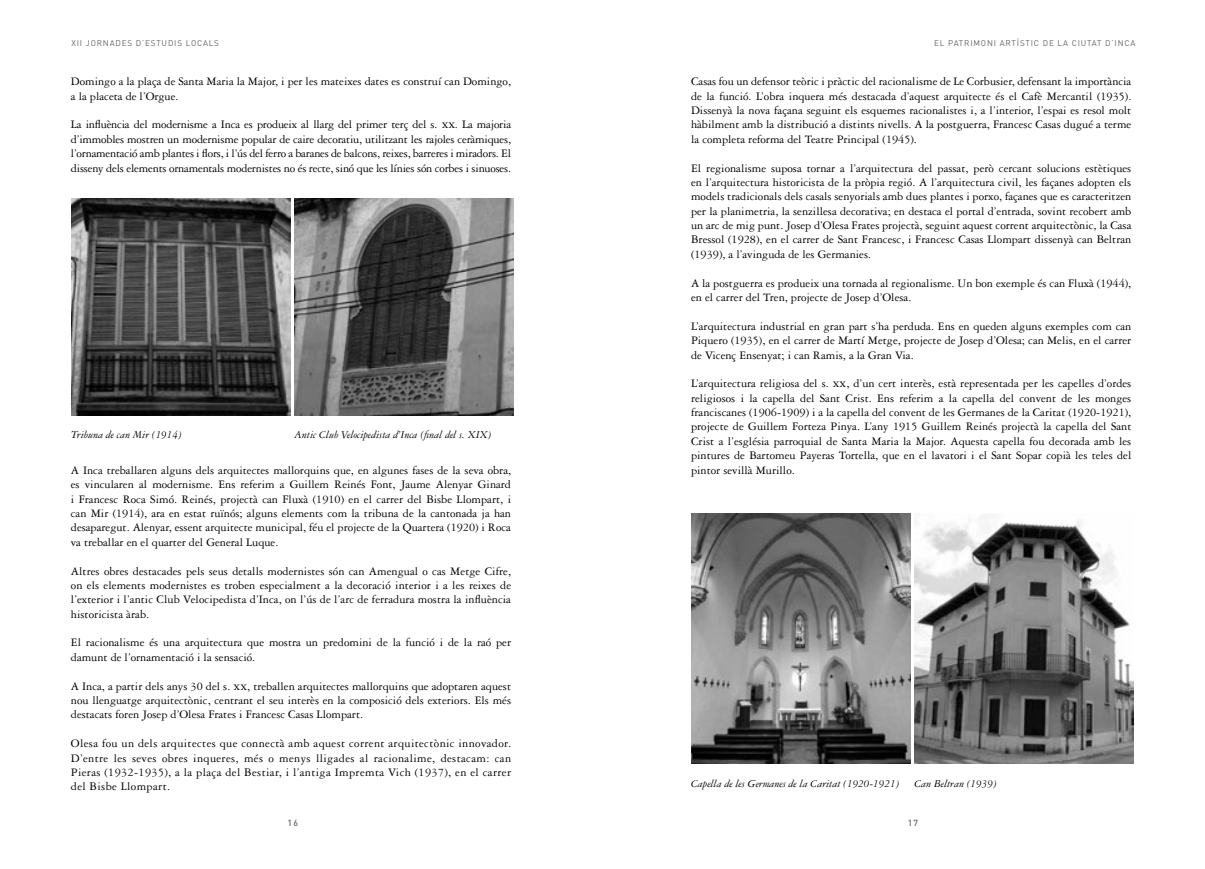
<style>
.page{position:relative;width:1205px;height:869px;background:#fff}
.page>*{position:absolute;margin:0;border:0;box-sizing:border-box;transform-origin:0 0}
.t1{font:12.25px/14.4px "Garamond Three";color:#000;text-align:justify}
.t2{font:italic 11.25px "Garamond Three";color:#000}
.t3{font:500 8.75px "DIN";color:#636466}
.t4{font:8.12px "DIN";letter-spacing:.1em;color:#636466}
.s1{font-family:"Garamond Three SC"}
</style>
<div class="page">
<img style="left:71px;top:198px;width:220px;height:217px">
<img style="left:294px;top:198px;width:220px;height:217px">
<img style="left:691px;top:513px;width:220px;height:250px">
<img style="left:914px;top:515px;width:220px;height:248px">
<p class="t4" style="left:71px;top:38px;width:149px">XII JORNADES D’ESTUDIS LOCALS</p>
<p class="t4" style="left:934px;top:38px;width:203px">EL PATRIMONI ARTÍSTIC DE LA CIUTAT D’INCA</p>
<p class="t1" style="left:71px;top:74px;width:442px">Domingo a la plaça de Santa Maria la Major, i per les mateixes dates es construí can Domingo, a la placeta de l’Orgue.</p>
<p class="t1" style="left:71px;top:118px;width:442px">La influència del modernisme a Inca es produeix al llarg del primer terç del s. <span class="s1">xx</span>. La majoria d’immobles mostren un modernisme popular de caire decoratiu, utilitzant les rajoles ceràmiques, l’ornamentació amb plantes i flors, i l’ús del ferro a baranes de balcons, reixes, barreres i miradors. El disseny dels elements ornamentals modernistes no és recte, sinó que les línies són corbes i sinuoses.</p>
<p class="t1" style="left:691px;top:74px;width:442px">Casas fou un defensor teòric i pràctic del racionalisme de Le Corbusier, defensant la importància de la funció. L’obra inquera més destacada d’aquest arquitecte és el Cafè Mercantil (1935).<br>Dissenyà la nova façana seguint els esquemes racionalistes i, a l’interior, l’espai es resol molt hàbilment amb la distribució a distints nivells. A la postguerra, Francesc Casas dugué a terme la completa reforma del Teatre Principal (1945).</p>
<p class="t1" style="left:691px;top:161px;width:442px">El regionalisme suposa tornar a l’arquitectura del passat, però cercant solucions estètiques en l’arquitectura historicista de la pròpia regió. A l’arquitectura civil, les façanes adopten els models tradicionals dels casals senyorials amb dues plantes i porxo, façanes que es caracteritzen per la planimetria, la senzillesa decorativa; en destaca el portal d’entrada, sovint recobert amb un arc de mig punt. Josep d’Olesa Frates projectà, seguint aquest corrent arquitectònic, la Casa Bressol (1928), en el carrer de Sant Francesc, i Francesc Casas Llompart dissenyà can Beltran (1939), a l’avinguda de les Germanies.</p>
<p class="t1" style="left:691px;top:276px;width:442px">A la postguerra es produeix una tornada al regionalisme. Un bon exemple és can Fluxà (1944), en el carrer del Tren, projecte de Josep d’Olesa.</p>
<p class="t1" style="left:691px;top:319px;width:442px">L’arquitectura industrial en gran part s’ha perduda. Ens en queden alguns exemples com can Piquero (1935), en el carrer de Martí Metge, projecte de Josep d’Olesa; can Melis, en el carrer de Vicenç Ensenyat; i can Ramis, a la Gran Via.</p>
<p class="t1" style="left:691px;top:376px;width:442px">L’arquitectura religiosa del s. <span class="s1">xx</span>, d’un cert interès, està representada per les capelles d’ordes religiosos i la capella del Sant Crist. Ens referim a la capella del convent de les monges franciscanes (1906-1909) i a la capella del convent de les Germanes de la Caritat (1920-1921), projecte de Guillem Forteza Pinya. L’any 1915 Guillem Reinés projectà la capella del Sant Crist a l’església parroquial de Santa Maria la Major. Aquesta capella fou decorada amb les pintures de Bartomeu Payeras Tortella, que en el lavatori i el Sant Sopar copià les teles del pintor sevillà Murillo.</p>
<p class="t2" style="left:71px;top:429px;width:112px">Tribuna de can Mir (1914)</p>
<p class="t2" style="left:294px;top:429px;width:199px">Antic Club Velocipedista d’Inca (final del s. XIX)</p>
<p class="t1" style="left:71px;top:463px;width:442px">A Inca treballaren alguns dels arquitectes mallorquins que, en algunes fases de la seva obra, es vincularen al modernisme. Ens referim a Guillem Reinés Font, Jaume Alenyar Ginard i Francesc Roca Simó. Reinés, projectà can Fluxà (1910) en el carrer del Bisbe Llompart, i can Mir (1914), ara en estat ruïnós; alguns elements com la tribuna de la cantonada ja han desaparegut. Alenyar, essent arquitecte municipal, féu el projecte de la Quartera (1920) i Roca va treballar en el quarter del General Luque.</p>
<p class="t1" style="left:71px;top:563px;width:442px">Altres obres destacades pels seus detalls modernistes són can Amengual o cas Metge Cifre, on els elements modernistes es troben especialment a la decoració interior i a les reixes de l’exterior i l’antic Club Velocipedista d’Inca, on l’ús de l’arc de ferradura mostra la influència historicista àrab.</p>
<p class="t1" style="left:71px;top:635px;width:442px">El racionalisme és una arquitectura que mostra un predomini de la funció i de la raó per damunt de l’ornamentació i la sensació.</p>
<p class="t1" style="left:71px;top:678px;width:442px">A Inca, a partir dels anys 30 del s. <span class="s1">xx</span>, treballen arquitectes mallorquins que adoptaren aquest nou llenguatge arquitectònic, centrant el seu interès en la composició dels exteriors. Els més destacats foren Josep d’Olesa Frates i Francesc Casas Llompart.</p>
<p class="t1" style="left:71px;top:736px;width:442px">Olesa fou un dels arquitectes que connectà amb aquest corrent arquitectònic innovador.<br>D’entre les seves obres inqueres, més o menys lligades al racionalime, destacam: can Pieras (1932-1935), a la plaça del Bestiar, i l’antiga Impremta Vich (1937), en el carrer del Bisbe Llompart.</p>
<p class="t2" style="left:691px;top:777px;width:210px">Capella de les Germanes de la Caritat (1920-1921)</p>
<p class="t2" style="left:914px;top:777px;width:84px">Can Beltran (1939)</p>
<p class="t3" style="left:287px;top:816px;width:12px">16</p>
<p class="t3" style="left:908px;top:816px;width:12px">17</p>
</div>
